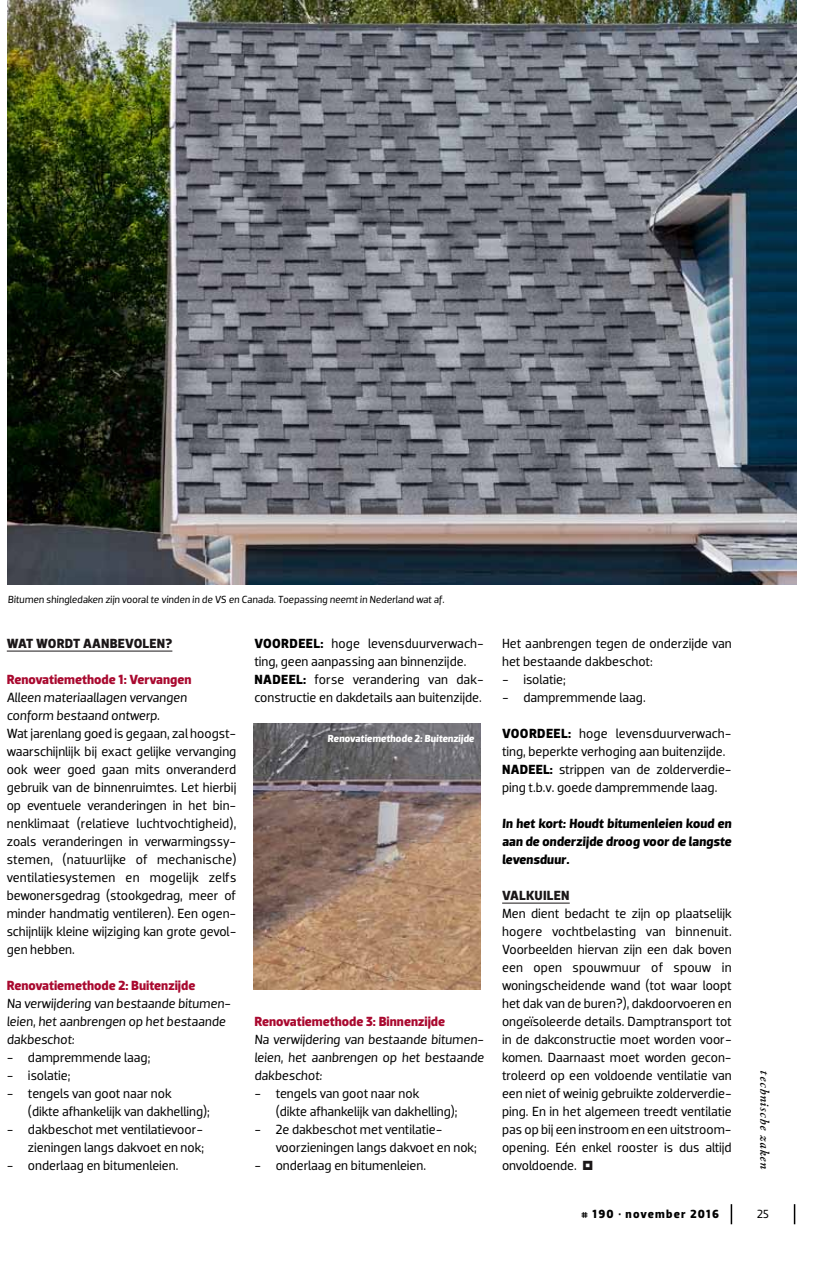
<style>
.page{position:relative;width:837px;height:1263px;background:#fff}
.page>*{position:absolute;margin:0;border:0;box-sizing:border-box;transform-origin:0 0}
.t1{font:13.5px/18px "Dobra";color:#000}
.t2{font:italic 13.5px/18px "Dobra";color:#000}
.t3{font:700 13.5px "Dobra";letter-spacing:-.005em;color:#a9092f}
.t4{font:italic 700 13.5px/18px "Dobra";color:#000;text-align:justify}
.t5{font:700 13.5px "Dobra";letter-spacing:.015em;color:#1b1718}
.t6{font:700 13.5px "Dobra";letter-spacing:.02em;color:#000}
.t7{font:700 12px "Dobra";letter-spacing:.1em;color:#000}
.t8{font:italic 12px "Capsa";color:#000}
.t9{font:12px "Dobra";color:#000}
.t10{font:italic 10.5px "Dobra";color:#000}
.t11{font:italic 700 10.5px "Dobra";letter-spacing:-.005em;color:#fff}
.s1{font-weight:700}
</style>
<div class="page">
<img style="left:8px;top:0;width:789px;height:584px">
<hr style="left:7px;top:651px;width:165px;height:1px;background:#1b1718">
<hr style="left:502px;top:903px;width:68px;height:1px;background:#1b1718">
<img style="left:253px;top:724px;width:228px;height:266px">
<svg style="left:794px;top:1204px;width:1px;height:20px"></svg>
<svg style="left:731px;top:1204px;width:1px;height:20px"></svg>
<p class="t10" style="left:8px;top:593px;width:438px">Bitumen shingledaken zijn vooral te vinden in de VS en Canada. Toepassing neemt in Nederland wat af.</p>
<p class="t5" style="left:7px;top:636px;width:167px">Wat wordt aanbevolen?</p>
<p class="t3" style="left:7px;top:672px;width:186px">Renovatiemethode 1: Vervangen</p>
<p class="t2" style="left:7px;top:688px;width:182px">Alleen materiaallagen vervangen conform bestaand ontwerp.</p>
<p class="t1" style="left:7px;top:724px;width:231px;text-align:justify">Wat jarenlang goed is gegaan, zal hoogst&shy;waarschijnlijk bij exact gelijke vervanging ook weer goed gaan mits onveranderd gebruik van de binnenruimtes. Let hierbij op eventuele veranderingen in het bin&shy;nenklimaat (relatieve luchtvochtigheid), zoals veranderingen in verwarmingssy&shy;stemen, (natuurlijke of mechanische) ventilatiesystemen en mogelijk zelfs bewonersgedrag (stookgedrag, meer of minder handmatig ventileren). Een ogen&shy;schijnlijk kleine wijziging kan grote gevol&shy;gen hebben.</p>
<p class="t3" style="left:7px;top:977px;width:190px">Renovatiemethode 2: Buitenzijde</p>
<p class="t2" style="left:7px;top:994px;width:226px">Na verwijdering van bestaande bitumen&shy;leien, het aanbrengen op het bestaande dakbeschot:</p>
<p class="t1" style="left:7px;top:1048px;width:145px">- dampremmende laag;</p>
<p class="t1" style="left:7px;top:1066px;width:65px">- isolatie;</p>
<p class="t1" style="left:28px;top:1084px;width:183px;text-indent:-21px">- tengels van goot naar nok<br>(dikte afhankelijk van dakhelling);</p>
<p class="t1" style="left:7px;top:1120px;width:199px;text-align:right">- dakbeschot met ventilatievoor&shy;zieningen langs dakvoet en nok;</p>
<p class="t1" style="left:7px;top:1156px;width:173px">- onderlaag en bitumenleien.</p>
<p class="t1" style="left:254px;top:634px;width:231px;text-indent:66px"><span class="s1">:</span> hoge levensduurverwach&shy;ting, geen aanpassing aan binnenzijde.</p>
<p class="t6" style="left:254px;top:671px;width:18px">Nadeel</p>
<p class="t6" style="left:254px;top:635px;width:44px">Voordeel</p>
<p class="t1" style="left:254px;top:670px;width:231px;text-align:right"><span class="s1">:</span> forse verandering van dak&shy;constructie en dakdetails aan buitenzijde.</p>
<p class="t11" style="left:328px;top:733px;width:148px">Renovatiemethode 2: Buitenzijde</p>
<p class="t3" style="left:254px;top:1013px;width:192px">Renovatiemethode 3: Binnenzijde</p>
<p class="t2" style="left:254px;top:1030px;width:231px;text-align:justify">Na verwijdering van bestaande bitumen&shy;leien, het aanbrengen op het bestaande dakbeschot:</p>
<p class="t1" style="left:276px;top:1084px;width:183px;text-indent:-21px">- tengels van goot naar nok<br>(dikte afhankelijk van dakhelling);</p>
<p class="t1" style="left:276px;top:1120px;width:203px;text-indent:-21px">- 2e dakbeschot met ventilatie&shy;voorzieningen langs dakvoet en nok;</p>
<p class="t1" style="left:254px;top:1156px;width:173px">- onderlaag en bitumenleien.</p>
<p class="t1" style="left:502px;top:634px;width:231px">Het aanbrengen tegen de onderzijde van het bestaande dakbeschot:</p>
<p class="t1" style="left:502px;top:670px;width:65px">- isolatie;</p>
<p class="t1" style="left:502px;top:688px;width:145px">- dampremmende laag.</p>
<p class="t6" style="left:502px;top:726px;width:44px">Voordeel</p>
<p class="t1" style="left:502px;top:724px;width:231px;text-indent:66px"><span class="s1">:</span> hoge levensduurverwach&shy;ting, beperkte verhoging aan buitenzijde.</p>
<p class="t6" style="left:502px;top:761px;width:18px">Nadeel</p>
<p class="t1" style="left:502px;top:760px;width:231px;text-indent:48px"><span class="s1">:</span> strippen van de zolderverdie&shy;ping t.b.v. goede dampremmende laag.</p>
<p class="t4" style="left:502px;top:815px;width:231px">In het kort: Houdt bitumenleien koud en aan de onderzijde droog voor de langste levensduur.</p>
<p class="t5" style="left:502px;top:887px;width:49px">Valkuilen</p>
<p class="t1" style="left:502px;top:904px;width:231px;text-align:justify">Men dient bedacht te zijn op plaatselijk hogere vochtbelasting van binnenuit.<br>Voorbeelden hiervan zijn een dak boven een open spouwmuur of spouw in woningscheidende wand (tot waar loopt het dak van de buren?), dakdoorvoeren en ongeïsoleerde details. Damptransport tot in de dakconstructie moet worden voor&shy;komen. Daarnaast moet worden gecon&shy;troleerd op een voldoende ventilatie van een niet of weinig gebruikte zolderverdie&shy;ping. En in het algemeen treedt ventilatie pas op bij een instroom en een uitstroom&shy;opening. Eén enkel rooster is dus altijd onvoldoende.</p>
<p class="t7" style="left:581px;top:1207px;width:139px"># 190 • november 2016</p>
<p class="t8" style="left:773px;top:1070px;width:100px;rotate:90deg">technische zaken</p>
<p class="t9" style="left:757px;top:1207px;width:13px">25</p>
</div>
